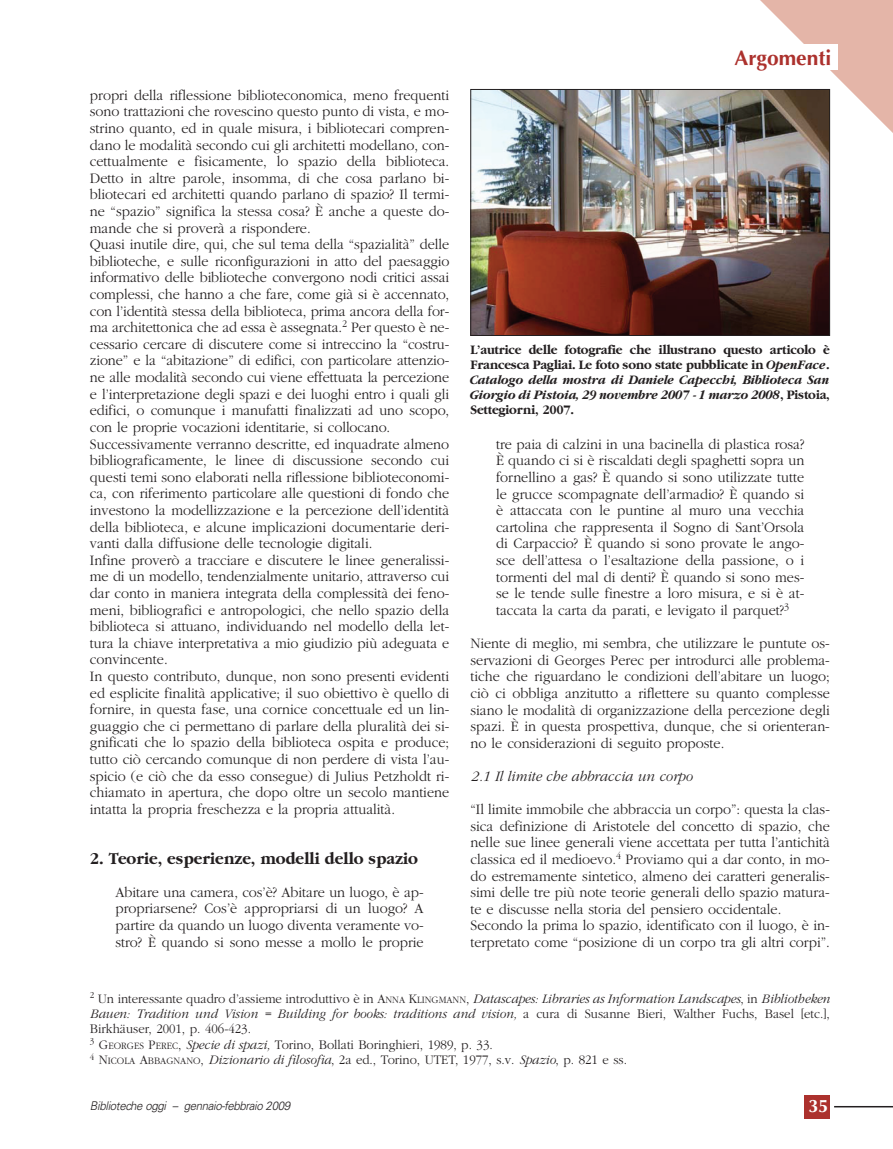
<style>
.page{position:relative;width:893px;height:1149px;background:#fff}
.page>*{position:absolute;margin:0;border:0;box-sizing:border-box;transform-origin:0 0}
.t1{font:700 21px "Optima";color:#ac312d}
.t2{font:700 18px "Optima";color:#fff}
.t3{font:700 17.25px "Garamond";color:#231f20;scale:.95 1}
.t4{font:300 15px/16.6px "Garamond";color:#231f20;text-align:justify;scale:.95 1}
.t5{font:italic 300 15px "Garamond";color:#231f20;scale:.95 1}
.t6{font:300 13.5px/15.3px "Garamond";color:#231f20;scale:.95 1}
.t7{font:700 13.5px/15px "Garamond";letter-spacing:-.01em;color:#231f20;text-align:justify;scale:.95 1}
.t8{font:italic 300 12px "Univers";letter-spacing:-.03em;color:#231f20;scale:.95 1}
.s1{font-style:italic}
.s2{font-size:10.2px}
</style>
<div class="page">
<svg style="left:470px;top:0;width:423px;height:1119px"></svg>
<p class="t4" style="left:90px;top:88px;width:380px;text-align:left">propri della riflessione biblioteconomica, meno frequenti sono trattazioni che rovescino questo punto di vista, e mo&shy;strino quanto, ed in quale misura, i bibliotecari compren&shy;dano le modalità secondo cui gli architetti modellano, con&shy;cettualmente e fisicamente, lo spazio della biblioteca.<br>Detto in altre parole, insomma, di che cosa parlano bi&shy;bliotecari ed architetti quando parlano di spazio? Il termi&shy;ne “spazio” significa la stessa cosa? È anche a queste do&shy;mande che si proverà a rispondere.<br>Quasi inutile dire, qui, che sul tema della “spazialità” delle biblioteche, e sulle riconfigurazioni in atto del paesaggio informativo delle biblioteche convergono nodi critici assai complessi, che hanno a che fare, come già si è accennato, con l’identità stessa della biblioteca, prima ancora della for&shy;ma architettonica che ad essa è assegnata.<sup>2</sup> Per questo è ne&shy;cessario cercare di discutere come si intreccino la “costru&shy;zione” e la “abitazione” di edifici, con particolare attenzio&shy;ne alle modalità secondo cui viene effettuata la percezione e l’interpretazione degli spazi e dei luoghi entro i quali gli edifici, o comunque i manufatti finalizzati ad uno scopo, con le proprie vocazioni identitarie, si collocano.<br>Successivamente verranno descritte, ed inquadrate almeno bibliograficamente, le linee di discussione secondo cui questi temi sono elaborati nella riflessione biblioteconomi&shy;ca, con riferimento particolare alle questioni di fondo che investono la modellizzazione e la percezione dell’identità della biblioteca, e alcune implicazioni documentarie deri&shy;vanti dalla diffusione delle tecnologie digitali.<br>Infine proverò a tracciare e discutere le linee generalissi&shy;me di un modello, tendenzialmente unitario, attraverso cui dar conto in maniera integrata della complessità dei feno&shy;meni, bibliografici e antropologici, che nello spazio della biblioteca si attuano, individuando nel modello della let&shy;tura la chiave interpretativa a mio giudizio più adeguata e convincente.<br>In questo contributo, dunque, non sono presenti evidenti ed esplicite finalità applicative; il suo obiettivo è quello di fornire, in questa fase, una cornice concettuale ed un lin&shy;guaggio che ci permettano di parlare della pluralità dei si&shy;gnificati che lo spazio della biblioteca ospita e produce; tutto ciò cercando comunque di non perdere di vista l’au&shy;spicio (e ciò che da esso consegue) di Julius Petzholdt ri&shy;chiamato in apertura, che dopo oltre un secolo mantiene intatta la propria freschezza e la propria attualità.</p>
<p class="t3" style="left:90px;top:851px;width:347px">2. Teorie, esperienze, modelli dello spazio</p>
<p class="t4" style="left:115px;top:884px;width:326px">Abitare una camera, cos’è? Abitare un luogo, è ap&shy;propriarsene? Cos’è appropriarsi di un luogo? A partire da quando un luogo diventa veramente vo&shy;stro? È quando si sono messe a mollo le proprie</p>
<h1 class="t1" style="left:734px;top:49px;width:98px">Argomenti</h1>
<p class="t7" style="left:470px;top:343px;width:380px">L’autrice delle fotografie che illustrano questo articolo è Francesca Pagliai. Le foto sono state pubblicate in <span class="s1">OpenFace</span>.<br><span class="s1">Catalogo della mostra di Daniele Capecchi, Biblioteca San Giorgio di Pistoia, 29 novembre 2007</span> - <span class="s1">1 marzo 2008</span>, Pistoia, Settegiorni, 2007.</p>
<p class="t4" style="left:496px;top:437px;width:326px">tre paia di calzini in una bacinella di plastica rosa?<br>È quando ci si è riscaldati degli spaghetti sopra un fornellino a gas? È quando si sono utilizzate tutte le grucce scompagnate dell’armadio? È quando si è attaccata con le puntine al muro una vecchia cartolina che rappresenta il Sogno di Sant’Orsola di Carpaccio? È quando si sono provate le ango&shy;sce dell’attesa o l’esaltazione della passione, o i tormenti del mal di denti? È quando si sono mes&shy;se le tende sulle finestre a loro misura, e si è at&shy;taccata la carta da parati, e levigato il parquet?<sup>3</sup></p>
<p class="t4" style="left:470px;top:636px;width:380px">Niente di meglio, mi sembra, che utilizzare le puntute os&shy;servazioni di Georges Perec per introdurci alle problema&shy;tiche che riguardano le condizioni dell’abitare un luogo; ciò ci obbliga anzitutto a riflettere su quanto complesse siano le modalità di organizzazione della percezione degli spazi. È in questa prospettiva, dunque, che si orienteran&shy;no le considerazioni di seguito proposte.</p>
<p class="t5" style="left:470px;top:770px;width:235px">2.1 Il limite che abbraccia un corpo</p>
<p class="t4" style="left:470px;top:802px;width:380px;text-align:left">“Il limite immobile che abbraccia un corpo”: questa la clas&shy;sica definizione di Aristotele del concetto di spazio, che nelle sue linee generali viene accettata per tutta l’antichità classica ed il medioevo.<sup>4</sup> Proviamo qui a dar conto, in mo&shy;do estremamente sintetico, almeno dei caratteri generalis&shy;simi delle tre più note teorie generali dello spazio matura&shy;te e discusse nella storia del pensiero occidentale.<br>Secondo la prima lo spazio, identificato con il luogo, è in&shy;terpretato come “posizione di un corpo tra gli altri corpi”.</p>
<p class="t6" style="left:90px;top:991px;width:780px"><sup>2</sup> Un interessante quadro d’assieme introduttivo è in A<span class="s2">NNA</span> K<span class="s2">LINGMANN</span>, <span class="s1">Datascapes: Libraries as Information Landscapes</span>, in <span class="s1">Bibliotheken Bauen: Tradition und Vision = Building for books: traditions and vision,</span> a cura di Susanne Bieri, Walther Fuchs, Basel [etc.], Birkhäuser, 2001, p. 406-423.<br><sup>3</sup> G<span class="s2">EORGES</span> P<span class="s2">EREC</span>, <span class="s1">Specie di spazi,</span> Torino, Bollati Boringhieri, 1989, p. 33.<br><sup>4</sup> N<span class="s2">ICOLA</span> A<span class="s2">BBAGNANO</span>, <span class="s1">Dizionario di filosofia</span>, 2a ed., Torino, UTET, 1977, s.v. <span class="s1">Spazio</span>, p. 821 e ss.</p>
<p class="t8" style="left:90px;top:1101px;width:212px">Biblioteche oggi – gennaio-febbraio 2009</p>
<p class="t2" style="left:808px;top:1097px;width:22px">35</p>
</div>
